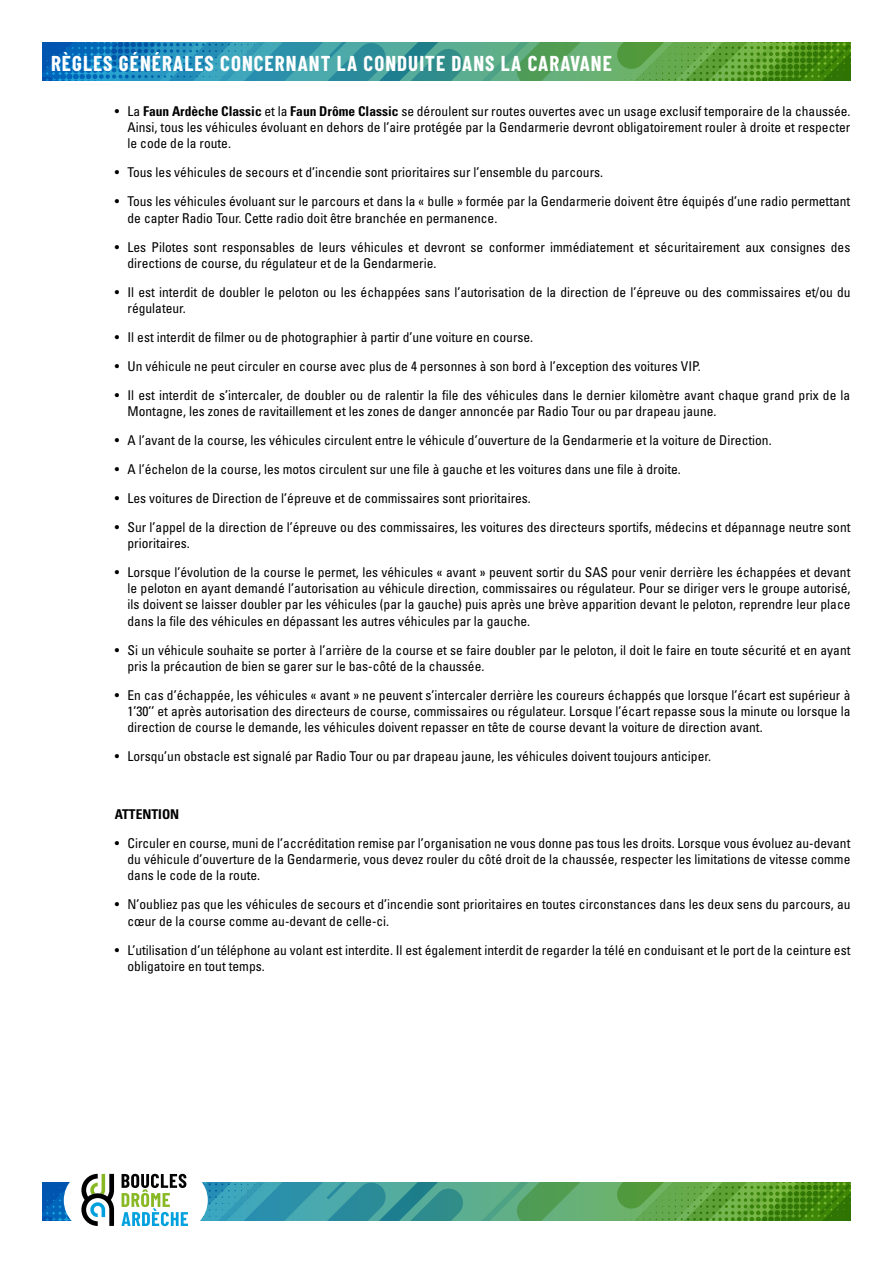
<style>
.page{position:relative;width:893px;height:1263px;background:#fff}
.page>*{position:absolute;margin:0;border:0;box-sizing:border-box;transform-origin:0 0}
.t1{font:700 21px "Barlow Condensed";letter-spacing:.05em;color:#fff}
.t2{font:condensed 13.5px/16.2px "Univers LT Std";color:#000}
.t3{font:700 condensed 13.5px "Univers LT Std";color:#000}
.s1{font-weight:700}
</style>
<div class="page">
<svg style="left:43px;top:1173px;width:807px;height:54px"></svg>
<svg style="left:43px;top:43px;width:807px;height:38px;background:#41977e"></svg>
<h1 class="t1" style="left:51px;top:48px;width:562px">RÈGLES GÉNÉRALES CONCERNANT LA CONDUITE DANS LA CARAVANE</h1>
<p class="t2" style="left:128px;top:103px;width:724px;text-align:justify;text-indent:-13px">• La <span class="s1">Faun Ardèche Classic</span> et la <span class="s1">Faun Drôme Classic</span> se déroulent sur routes ouvertes avec un usage exclusif temporaire de la chaussée.<br>Ainsi, tous les véhicules évoluant en dehors de l’aire protégée par la Gendarmerie devront obligatoirement rouler à droite et respecter le code de la route.</p>
<p class="t2" style="left:115px;top:164px;width:490px">• Tous les véhicules de secours et d’incendie sont prioritaires sur l’ensemble du parcours.</p>
<p class="t2" style="left:128px;top:193px;width:724px;text-indent:-13px">• Tous les véhicules évoluant sur le parcours et dans la « bulle » formée par la Gendarmerie doivent être équipés d’une radio permettant de capter Radio Tour. Cette radio doit être branchée en permanence.</p>
<p class="t2" style="left:128px;top:238px;width:724px;text-indent:-13px">• Les Pilotes sont responsables de leurs véhicules et devront se conformer immédiatement et sécuritairement aux consignes des directions de course, du régulateur et de la Gendarmerie.</p>
<p class="t2" style="left:128px;top:284px;width:724px;text-indent:-13px">• Il est interdit de doubler le peloton ou les échappées sans l’autorisation de la direction de l’épreuve ou des commissaires et/ou du régulateur.</p>
<p class="t2" style="left:115px;top:329px;width:420px">• Il est interdit de filmer ou de photographier à partir d’une voiture en course.</p>
<p class="t2" style="left:115px;top:358px;width:587px">• Un véhicule ne peut circuler en course avec plus de 4 personnes à son bord à l’exception des voitures VIP.</p>
<p class="t2" style="left:128px;top:387px;width:724px;text-indent:-13px">• Il est interdit de s’intercaler, de doubler ou de ralentir la file des véhicules dans le dernier kilomètre avant chaque grand prix de la<br>Montagne, les zones de ravitaillement et les zones de danger annoncée par Radio Tour ou par drapeau jaune.</p>
<p class="t2" style="left:115px;top:432px;width:658px">• A l’avant de la course, les véhicules circulent entre le véhicule d’ouverture de la Gendarmerie et la voiture de Direction.</p>
<p class="t2" style="left:115px;top:461px;width:568px">• A l’échelon de la course, les motos circulent sur une file à gauche et les voitures dans une file à droite.</p>
<p class="t2" style="left:115px;top:490px;width:418px">• Les voitures de Direction de l’épreuve et de commissaires sont prioritaires.</p>
<p class="t2" style="left:128px;top:519px;width:724px;text-indent:-13px">• Sur l’appel de la direction de l’épreuve ou des commissaires, les voitures des directeurs sportifs, médecins et dépannage neutre sont prioritaires.</p>
<p class="t2" style="left:128px;top:564px;width:724px;text-align:justify;text-indent:-13px">• Lorsque l’évolution de la course le permet, les véhicules « avant » peuvent sortir du SAS pour venir derrière les échappées et devant le peloton en ayant demandé l’autorisation au véhicule direction, commissaires ou régulateur. Pour se diriger vers le groupe autorisé, ils doivent se laisser doubler par les véhicules (par la gauche) puis après une brève apparition devant le peloton, reprendre leur place dans la file des véhicules en dépassant les autres véhicules par la gauche.</p>
<p class="t2" style="left:128px;top:641px;width:724px;text-indent:-13px">• Si un véhicule souhaite se porter à l’arrière de la course et se faire doubler par le peloton, il doit le faire en toute sécurité et en ayant pris la précaution de bien se garer sur le bas-côté de la chaussée.</p>
<p class="t2" style="left:128px;top:687px;width:724px;text-align:justify;text-indent:-13px">• En cas d’échappée, les véhicules « avant » ne peuvent s’intercaler derrière les coureurs échappés que lorsque l’écart est supérieur à 1’30’’ et après autorisation des directeurs de course, commissaires ou régulateur. Lorsque l’écart repasse sous la minute ou lorsque la direction de course le demande, les véhicules doivent repasser en tête de course devant la voiture de direction avant.</p>
<p class="t2" style="left:115px;top:748px;width:598px">• Lorsqu’un obstacle est signalé par Radio Tour ou par drapeau jaune, les véhicules doivent toujours anticiper.</p>
<p class="t3" style="left:115px;top:806px;width:66px">ATTENTION</p>
<p class="t2" style="left:128px;top:835px;width:724px;text-align:justify;text-indent:-13px">• Circuler en course, muni de l’accréditation remise par l’organisation ne vous donne pas tous les droits. Lorsque vous évoluez au-devant du véhicule d’ouverture de la Gendarmerie, vous devez rouler du côté droit de la chaussée, respecter les limitations de vitesse comme dans le code de la route.</p>
<p class="t2" style="left:128px;top:896px;width:724px;text-indent:-13px">• N’oubliez pas que les véhicules de secours et d’incendie sont prioritaires en toutes circonstances dans les deux sens du parcours, au cœur de la course comme au-devant de celle-ci.</p>
<p class="t2" style="left:128px;top:941px;width:724px;text-indent:-13px">• L’utilisation d’un téléphone au volant est interdite. Il est également interdit de regarder la télé en conduisant et le port de la ceinture est obligatoire en tout temps.</p>
</div>
